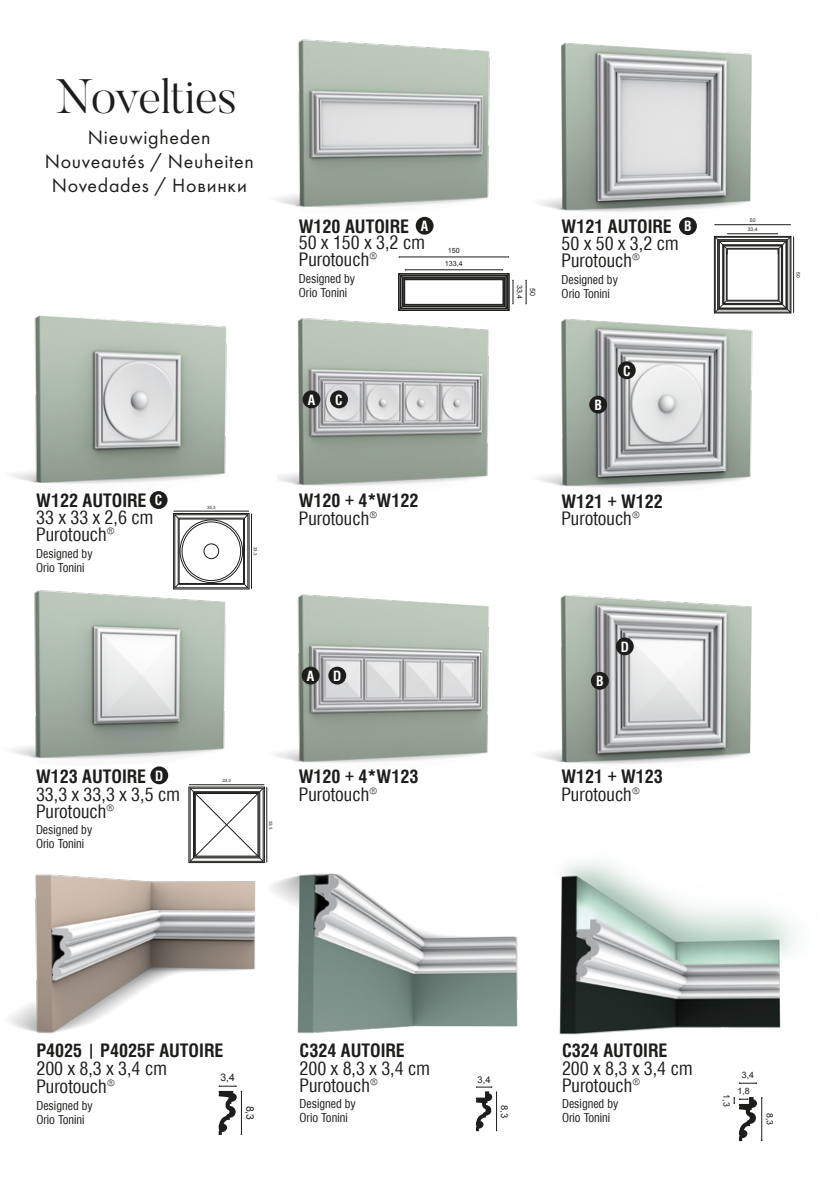
<style>
.page{position:relative;width:828px;height:1191px;background:#fff}
.page>*{position:absolute;margin:0;border:0;box-sizing:border-box;transform-origin:0 0}
.t1{font:300 48px "Butler";letter-spacing:-.01em;color:#1d1d1b}
.t2{font:20px/24px "Futura PT";letter-spacing:.035em;color:#1d1d1b;text-align:center}
.t3{font:condensed 18px/16.8px "Swiss 721 TL";color:#1d1d1b}
.t4{font:700 condensed 18px "Swiss 721 TL";color:#1d1d1b}
.t5{font:700 condensed 13.8px "Swiss 721 TL";color:#fff}
.t6{font:condensed 12px/14px "Swiss 721 TL";color:#1d1d1b}
.t7{font:10.4px "Arial";color:#1d1d1b}
.t8{font:9.4px "Arial";color:#1d1d1b}
.t9{font:8.8px/16px "Arial";color:#1d1d1b;text-align:center}
.t10{font:7.2px "Arial";color:#1d1d1b}
.t11{font:5px "Arial";color:#1d1d1b}
.t12{font:4.4px "Arial";color:#1d1d1b}
</style>
<div class="page">
<img style="left:11px;top:557px;width:239px;height:230px">
<svg style="left:189px;top:784px;width:76px;height:3px"></svg>
<div style="left:150px;top:766px;width:18px;height:18px;background:#1d1d1b;border-radius:50%"></div>
<img style="left:12px;top:315px;width:215px;height:192px">
<hr style="left:178px;top:518px;width:1px;height:66px;background:#1d1d1b">
<hr style="left:178px;top:584px;width:66px;height:1px;background:#1d1d1b">
<div style="left:179px;top:519px;width:65px;height:64px;border:1px solid #1d1d1b"></div>
<hr style="left:244px;top:518px;width:1px;height:66px;background:#1d1d1b">
<hr style="left:178px;top:518px;width:66px;height:1px;background:#1d1d1b">
<div style="left:173px;top:513px;width:76px;height:76px;border:1px solid #1d1d1b"></div>
<div style="left:180px;top:520px;width:63px;height:62px;border:1px solid #1d1d1b;border-radius:50%"></div>
<div style="left:182px;top:522px;width:59px;height:58px;border:1px solid #1d1d1b;border-radius:50%"></div>
<div style="left:204px;top:544px;width:15px;height:15px;border:1px solid #1d1d1b;border-radius:50%"></div>
<svg style="left:175px;top:584px;width:3px;height:4px"></svg>
<hr style="left:174px;top:511px;width:75px;height:1px;background:#1d1d1b">
<svg style="left:174px;top:511px;width:4px;height:7px"></svg>
<hr style="left:251px;top:514px;width:1px;height:74px;background:#1d1d1b">
<svg style="left:244px;top:511px;width:8px;height:7px"></svg>
<svg style="left:244px;top:584px;width:8px;height:5px"></svg>
<img style="left:278px;top:270px;width:232px;height:216px">
<img style="left:601px;top:597px;width:151px;height:167px">
<img style="left:513px;top:43px;width:282px;height:263px">
<hr style="left:717px;top:240px;width:1px;height:70px;background:#1d1d1b">
<hr style="left:718px;top:241px;width:1px;height:67px;background:#1d1d1b">
<hr style="left:722px;top:245px;width:1px;height:60px;background:#1d1d1b">
<hr style="left:726px;top:248px;width:1px;height:53px;background:#1d1d1b">
<hr style="left:778px;top:248px;width:1px;height:53px;background:#1d1d1b">
<hr style="left:726px;top:248px;width:53px;height:1px;background:#1d1d1b">
<div style="left:723px;top:245px;width:59px;height:59px;border:1px solid #1d1d1b"></div>
<hr style="left:782px;top:245px;width:1px;height:60px;background:#1d1d1b">
<hr style="left:722px;top:244px;width:60px;height:1px;background:#1d1d1b">
<hr style="left:786px;top:241px;width:1px;height:67px;background:#1d1d1b">
<hr style="left:787px;top:240px;width:1px;height:70px;background:#1d1d1b">
<div style="left:719px;top:241px;width:67px;height:67px;border:1px solid #1d1d1b"></div>
<hr style="left:719px;top:240px;width:67px;height:1px;background:#1d1d1b">
<hr style="left:717px;top:239px;width:70px;height:1px;background:#1d1d1b">
<div style="left:714px;top:236px;width:77px;height:77px;border:1px solid #1d1d1b"></div>
<svg style="left:715px;top:301px;width:11px;height:3px"></svg>
<hr style="left:727px;top:233px;width:51px;height:1px;background:#1d1d1b">
<svg style="left:715px;top:233px;width:13px;height:21px"></svg>
<hr style="left:715px;top:224px;width:75px;height:1px;background:#1d1d1b">
<hr style="left:793px;top:237px;width:1px;height:75px;background:#1d1d1b">
<svg style="left:777px;top:233px;width:17px;height:21px"></svg>
<svg style="left:779px;top:301px;width:15px;height:12px"></svg>
<div style="left:679px;top:217px;width:18px;height:18px;background:#1d1d1b;border-radius:50%"></div>
<div style="left:591px;top:672px;width:18px;height:17px;background:#1d1d1b;border-radius:50%"></div>
<img style="left:9px;top:787px;width:259px;height:310px">
<svg style="left:219px;top:1085px;width:23px;height:50px"></svg>
<img style="left:792px;top:43px;width:3px;height:197px">
<img style="left:225px;top:848px;width:289px;height:226px">
<svg style="left:476px;top:1086px;width:21px;height:45px"></svg>
<img style="left:514px;top:862px;width:280px;height:173px">
<svg style="left:739px;top:1082px;width:18px;height:2px"></svg>
<svg style="left:733px;top:1097px;width:29px;height:44px"></svg>
<div style="left:616px;top:637px;width:18px;height:18px;background:#1d1d1b;border-radius:50%"></div>
<div style="left:330px;top:390px;width:18px;height:18px;background:#1d1d1b;border-radius:50%"></div>
<img style="left:520px;top:304px;width:260px;height:184px">
<div style="left:589px;top:396px;width:18px;height:17px;background:#1d1d1b;border-radius:50%"></div>
<div style="left:618px;top:361px;width:17px;height:18px;background:#1d1d1b;border-radius:50%"></div>
<div style="left:150px;top:491px;width:18px;height:18px;background:#1d1d1b;border-radius:50%"></div>
<div style="left:403px;top:278px;width:102px;height:28px;border:1px solid #1d1d1b"></div>
<div style="left:401px;top:276px;width:106px;height:32px;border:1px solid #1d1d1b"></div>
<div style="left:398px;top:273px;width:111px;height:37px;border:1px solid #1d1d1b"></div>
<hr style="left:405px;top:269px;width:97px;height:1px;background:#1d1d1b">
<svg style="left:399px;top:289px;width:7px;height:21px"></svg>
<hr style="left:399px;top:257px;width:109px;height:1px;background:#1d1d1b">
<svg style="left:502px;top:269px;width:11px;height:41px"></svg>
<svg style="left:525px;top:280px;width:2px;height:24px"></svg>
<img style="left:275px;top:39px;width:222px;height:250px">
<div style="left:416px;top:217px;width:17px;height:18px;background:#1d1d1b;border-radius:50%"></div>
<div style="left:302px;top:390px;width:18px;height:18px;background:#1d1d1b;border-radius:50%"></div>
<img style="left:275px;top:594px;width:326px;height:170px">
<div style="left:328px;top:666px;width:18px;height:18px;background:#1d1d1b;border-radius:50%"></div>
<div style="left:302px;top:666px;width:17px;height:18px;background:#1d1d1b;border-radius:50%"></div>
<h1 class="t1" style="left:56px;top:66px;width:183px">Novelties</h1>
<p class="t2" style="left:45px;top:125px;width:211px">Nieuwigheden<br>Nouveautés / Neuheiten<br>Novedades / Новинки</p>
<p class="t4" style="left:36px;top:489px;width:112px">W122 AUTOIRE</p>
<p class="t3" style="left:36px;top:509px;width:118px">33 x 33 x 2,6 cm<br>Purotouch®</p>
<p class="t6" style="left:36px;top:546px;width:58px">Designed by<br>Orio Tonini</p>
<p class="t5" style="left:155px;top:491px;width:9px">C</p>
<p class="t12" style="left:207px;top:504px;width:10px">33,3</p>
<p class="t12" style="left:258px;top:547px;width:10px;rotate:90deg">33,3</p>
<p class="t4" style="left:299px;top:215px;width:112px">W120 AUTOIRE</p>
<p class="t3" style="left:299px;top:234px;width:127px">50 x 150 x 3,2 cm<br>Purotouch®</p>
<p class="t6" style="left:299px;top:271px;width:58px">Designed by<br>Orio Tonini</p>
<p class="t5" style="left:421px;top:217px;width:9px">A</p>
<p class="t10" style="left:448px;top:246px;width:13px">150</p>
<p class="t10" style="left:445px;top:258px;width:19px">133,4</p>
<p class="t5" style="left:308px;top:391px;width:9px">A</p>
<p class="t5" style="left:335px;top:391px;width:9px">C</p>
<p class="t4" style="left:299px;top:489px;width:121px">W120 + 4*W122</p>
<p class="t3" style="left:299px;top:509px;width:80px">Purotouch®</p>
<p class="t4" style="left:36px;top:765px;width:112px">W123 AUTOIRE</p>
<p class="t3" style="left:36px;top:785px;width:145px">33,3 x 33,3 x 3,5 cm<br>Purotouch®</p>
<p class="t6" style="left:36px;top:823px;width:58px">Designed by<br>Orio Tonini</p>
<p class="t5" style="left:155px;top:767px;width:10px">D</p>
<p class="t12" style="left:222px;top:778px;width:10px">33,3</p>
<p class="t5" style="left:307px;top:667px;width:9px">A</p>
<p class="t5" style="left:333px;top:667px;width:10px">D</p>
<p class="t12" style="left:274px;top:820px;width:10px;rotate:90deg">33,3</p>
<p class="t4" style="left:299px;top:765px;width:121px">W120 + 4*W123</p>
<p class="t3" style="left:299px;top:785px;width:80px">Purotouch®</p>
<p class="t10" style="left:524px;top:285px;width:15px;rotate:90deg">33,4</p>
<p class="t10" style="left:537px;top:288px;width:9px;rotate:90deg">50</p>
<p class="t4" style="left:561px;top:215px;width:112px">W121 AUTOIRE</p>
<p class="t3" style="left:561px;top:235px;width:118px">50 x 50 x 3,2 cm<br>Purotouch®</p>
<p class="t6" style="left:561px;top:272px;width:58px">Designed by<br>Orio Tonini</p>
<p class="t5" style="left:684px;top:218px;width:9px">B</p>
<p class="t5" style="left:594px;top:396px;width:9px">B</p>
<p class="t5" style="left:623px;top:362px;width:9px">C</p>
<p class="t4" style="left:561px;top:490px;width:103px">W121 + W122</p>
<p class="t3" style="left:561px;top:509px;width:80px">Purotouch®</p>
<p class="t5" style="left:596px;top:672px;width:9px">B</p>
<p class="t5" style="left:621px;top:638px;width:10px">D</p>
<p class="t4" style="left:561px;top:765px;width:103px">W121 + W123</p>
<p class="t3" style="left:561px;top:785px;width:80px">Purotouch®</p>
<p class="t11" style="left:750px;top:217px;width:7px">50</p>
<p class="t11" style="left:748px;top:226px;width:11px">33,4</p>
<p class="t11" style="left:801px;top:272px;width:7px;rotate:90deg">50</p>
<p class="t4" style="left:36px;top:1039px;width:188px">P4025 | P4025F AUTOIRE</p>
<p class="t7" style="left:220px;top:1070px;width:16px">3,4</p>
<p class="t3" style="left:36px;top:1058px;width:132px;line-height:18px">200 x 8,3 x 3,4 cm<br>Purotouch®</p>
<p class="t6" style="left:36px;top:1098px;width:58px">Designed by<br>Orio Tonini</p>
<p class="t7" style="left:257px;top:1105px;width:16px;rotate:90deg">8,3</p>
<p class="t4" style="left:299px;top:1038px;width:107px">C324 AUTOIRE</p>
<p class="t3" style="left:299px;top:1059px;width:132px">200 x 8,3 x 3,4 cm<br>Purotouch®</p>
<p class="t6" style="left:299px;top:1096px;width:58px">Designed by<br>Orio Tonini</p>
<p class="t8" style="left:477px;top:1073px;width:15px">3,4</p>
<p class="t8" style="left:510px;top:1104px;width:15px;rotate:90deg">8,3</p>
<p class="t4" style="left:562px;top:1038px;width:107px">C324 AUTOIRE</p>
<p class="t3" style="left:562px;top:1059px;width:132px">200 x 8,3 x 3,4 cm<br>Purotouch®</p>
<p class="t6" style="left:562px;top:1096px;width:58px">Designed by<br>Orio Tonini</p>
<p class="t9" style="left:734px;top:1094px;width:14px;rotate:90deg">1,3</p>
<p class="t9" style="left:737px;top:1067px;width:18px">3,4<br>1,8</p>
<p class="t9" style="left:777px;top:1113px;width:14px;rotate:90deg">8,3</p>
</div>
